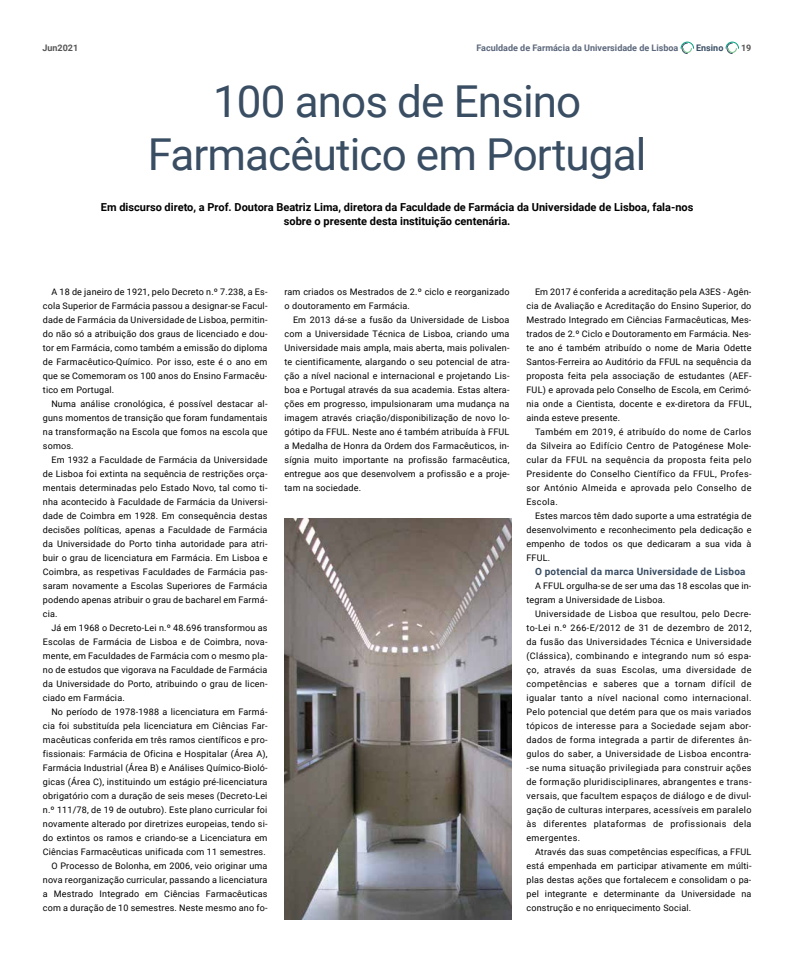
<style>
.page{position:relative;width:794px;height:964px;background:#fff}
.page>*{position:absolute;margin:0;border:0;box-sizing:border-box;transform-origin:0 0}
.t1{font:44px/52.8px "Roboto";letter-spacing:-.02em;color:#394d63;text-align:center}
.t2{font:700 11px/14px "Roboto";color:#000;text-align:center}
.t3{font:700 10px "Roboto";letter-spacing:.02em;color:#394d63}
.t4{font:9px/14px "Roboto";letter-spacing:.02em;color:#000;text-align:justify}
.t5{font:700 9px "Roboto";color:#5c687c}
.t6{font:700 9px "Roboto";color:#565655}
.t7{font:700 9px "Roboto";color:#394d63}
</style>
<div class="page">
<svg style="left:680px;top:41px;width:14px;height:13px"></svg>
<svg style="left:725px;top:41px;width:14px;height:13px"></svg>
<img style="left:284px;top:519px;width:227px;height:400px">
<p class="t6" style="left:43px;top:42px;width:37px">Jun2021</p>
<p class="t5" style="left:476px;top:42px;width:203px">Faculdade de Farmácia da Universidade de Lisboa</p>
<p class="t7" style="left:696px;top:42px;width:29px">Ensino</p>
<p class="t6" style="left:741px;top:42px;width:12px">19</p>
<h1 class="t1" style="left:148px;top:73px;width:500px">100 anos de Ensino<br>Farmacêutico em Portugal</h1>
<p class="t2" style="left:101px;top:199px;width:594px">Em discurso direto, a Prof. Doutora Beatriz Lima, diretora da Faculdade de Farmácia da Universidade de Lisboa, fala-nos sobre o presente desta instituição centenária.</p>
<p class="t4" style="left:43px;top:284px;width:226px;text-indent:9px">A 18 de janeiro de 1921, pelo Decreto n.º 7.238, a Es&shy;cola Superior de Farmácia passou a designar-se Facul&shy;dade de Farmácia da Universidade de Lisboa, permitin&shy;do não só a atribuição dos graus de licenciado e dou&shy;tor em Farmácia, como também a emissão do diploma de Farmacêutico-Químico. Por isso, este é o ano em que se Comemoram os 100 anos do Ensino Farmacêu&shy;tico em Portugal.</p>
<p class="t4" style="left:43px;top:396px;width:226px;text-indent:9px">Numa análise cronológica, é possível destacar al&shy;guns momentos de transição que foram fundamentais na transformação na Escola que fomos na escola que somos.</p>
<p class="t4" style="left:43px;top:452px;width:226px;text-indent:9px">Em 1932 a Faculdade de Farmácia da Universidade de Lisboa foi extinta na sequência de restrições orça&shy;mentais determinadas pelo Estado Novo, tal como ti&shy;nha acontecido à Faculdade de Farmácia da Universi&shy;dade de Coimbra em 1928. Em consequência destas decisões políticas, apenas a Faculdade de Farmácia da Universidade do Porto tinha autoridade para atri&shy;buir o grau de licenciatura em Farmácia. Em Lisboa e Coimbra, as respetivas Faculdades de Farmácia pas&shy;saram novamente a Escolas Superiores de Farmácia podendo apenas atribuir o grau de bacharel em Farmá&shy;cia.</p>
<p class="t4" style="left:43px;top:620px;width:226px;text-indent:9px">Já em 1968 o Decreto-Lei n.º 48.696 transformou as Escolas de Farmácia de Lisboa e de Coimbra, nova&shy;mente, em Faculdades de Farmácia com o mesmo pla&shy;no de estudos que vigorava na Faculdade de Farmácia da Universidade do Porto, atribuindo o grau de licen&shy;ciado em Farmácia.</p>
<p class="t4" style="left:43px;top:704px;width:226px;text-align:right">No período de 1978-1988 a licenciatura em Farmá&shy;cia foi substituída pela licenciatura em Ciências Far&shy;macêuticas conferida em três ramos científicos e pro&shy;fissionais: Farmácia de Oficina e Hospitalar (Área A), Farmácia Industrial (Área B) e Análises Químico-Bioló&shy;gicas (Área C), instituindo um estágio pré-licenciatura obrigatório com a duração de seis meses (Decreto-Lei n.º 111/78, de 19 de outubro). Este plano curricular foi novamente alterado por diretrizes europeias, tendo si&shy;do extintos os ramos e criando-se a Licenciatura em Ciências Farmacêuticas unificada com 11 semestres.<br>O Processo de Bolonha, em 2006, veio originar uma nova reorganização curricular, passando a licenciatura a Mestrado Integrado em Ciências Farmacêuticas com a duração de 10 semestres. Neste mesmo ano fo-</p>
<p class="t4" style="left:284px;top:284px;width:226px">ram criados os Mestrados de 2.º ciclo e reorganizado o doutoramento em Farmácia.</p>
<p class="t4" style="left:284px;top:312px;width:226px;text-indent:9px">Em 2013 dá-se a fusão da Universidade de Lisboa com a Universidade Técnica de Lisboa, criando uma Universidade mais ampla, mais aberta, mais polivalen&shy;te cientificamente, alargando o seu potencial de atra&shy;ção a nível nacional e internacional e projetando Lis&shy;boa e Portugal através da sua academia. Estas altera&shy;ções em progresso, impulsionaram uma mudança na imagem através criação/disponibilização de novo lo&shy;gótipo da FFUL. Neste ano é também atribuída à FFUL a Medalha de Honra da Ordem dos Farmacêuticos, in&shy;sígnia muito importante na profissão farmacêutica, entregue aos que desenvolvem a profissão e a proje&shy;tam na sociedade.</p>
<p class="t4" style="left:526px;top:284px;width:226px;text-indent:9px">Em 2017 é conferida a acreditação pela A3ES - Agên&shy;cia de Avaliação e Acreditação do Ensino Superior, do Mestrado Integrado em Ciências Farmacêuticas, Mes&shy;trados de 2.º Ciclo e Doutoramento em Farmácia. Nes&shy;te ano é também atribuído o nome de Maria Odette Santos-Ferreira ao Auditório da FFUL na sequência da proposta feita pela associação de estudantes (AEF-FUL) e aprovada pelo Conselho de Escola, em Cerimó&shy;nia onde a Cientista, docente e ex-diretora da FFUL, ainda esteve presente.</p>
<p class="t4" style="left:526px;top:424px;width:226px;text-indent:9px">Também em 2019, é atribuído do nome de Carlos da Silveira ao Edifício Centro de Patogénese Mole&shy;cular da FFUL na sequência da proposta feita pelo Presidente do Conselho Científico da FFUL, Profes&shy;sor António Almeida e aprovada pelo Conselho de Escola.</p>
<p class="t4" style="left:526px;top:508px;width:226px;text-indent:9px">Estes marcos têm dado suporte a uma estratégia de desenvolvimento e reconhecimento pela dedicação e empenho de todos os que dedicaram a sua vida à FFUL.</p>
<p class="t3" style="left:535px;top:564px;width:212px">O potencial da marca Universidade de Lisboa</p>
<p class="t4" style="left:526px;top:578px;width:226px;text-indent:9px">A FFUL orgulha-se de ser uma das 18 escolas que in&shy;tegram a Universidade de Lisboa.</p>
<p class="t4" style="left:526px;top:606px;width:226px;text-indent:9px">Universidade de Lisboa que resultou, pelo Decre&shy;to-Lei n.º 266-E/2012 de 31 de dezembro de 2012, da fusão das Universidades Técnica e Universidade (Clássica), combinando e integrando num só espa&shy;ço, através da suas Escolas, uma diversidade de competências e saberes que a tornam difícil de igualar tanto a nível nacional como internacional.<br>Pelo potencial que detém para que os mais variados tópicos de interesse para a Sociedade sejam abor&shy;dados de forma integrada a partir de diferentes ân&shy;gulos do saber, a Universidade de Lisboa encontra--se numa situação privilegiada para construir ações de formação pluridisciplinares, abrangentes e trans&shy;versais, que facultem espaços de diálogo e de divul&shy;gação de culturas interpares, acessíveis em paralelo às diferentes plataformas de profissionais dela emergentes.</p>
<p class="t4" style="left:526px;top:844px;width:226px;text-indent:9px">Através das suas competências específicas, a FFUL está empenhada em participar ativamente em múlti&shy;plas destas ações que fortalecem e consolidam o pa&shy;pel integrante e determinante da Universidade na construção e no enriquecimento Social.</p>
</div>
